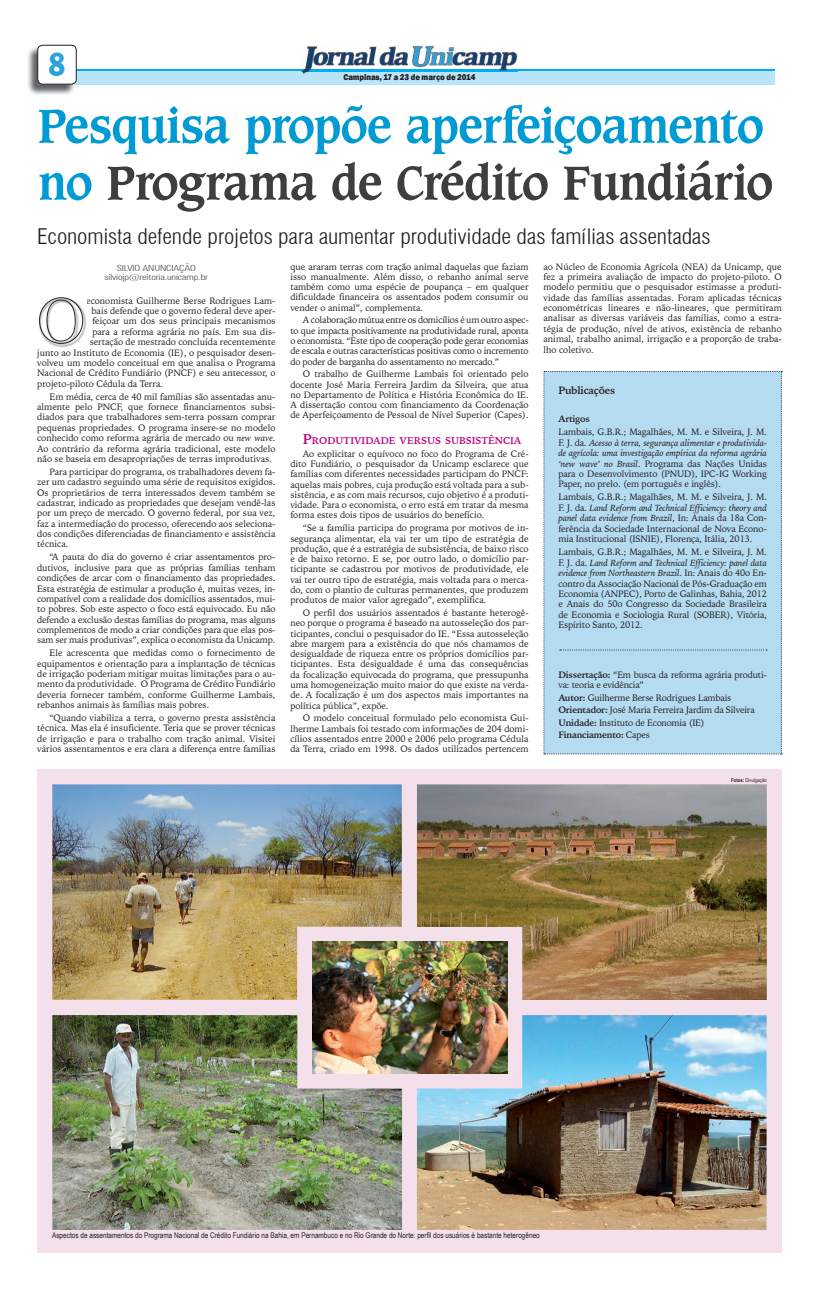
<style>
.page{position:relative;width:819px;height:1290px;background:#fff}
.page>*{position:absolute;margin:0;border:0;box-sizing:border-box;transform-origin:0 0}
.t1{font:700 50.75px/56.9px "Caxton BT";letter-spacing:-.045em;color:#009ad4}
.t2{font:condensed 35px "Franklin Gothic";color:#2aa2db}
.t3{font:300 condensed 21px "Swiss 721 BT";letter-spacing:-.005em;color:#231f20;scale:1.1 1}
.t4{font:700 10.5px "Iowan Old Style BT";letter-spacing:-.02em;color:#231f20}
.t5{font:700 9.8px "Iowan Old Style BT";color:#bd0780}
.t6{font:9.19px/10.4px "Iowan Old Style BT";color:#231f20;text-align:justify}
.t7{font:9.19px/12.5px "Iowan Old Style BT";letter-spacing:-.02em;color:#231f20}
.t8{font:700 9.19px "Iowan Old Style BT";letter-spacing:-.02em;color:#231f20}
.t9{font:800 8.75px "Franklin Gothic";color:#231f20;scale:.9 1}
.t10{font:300 condensed 8.4px/9.6px "Zurich BT";letter-spacing:-.01em;color:#4b4c4d;text-align:center;scale:1.25 1}
.t11{font:7.88px "Arial Narrow";color:#231f20}
.t12{font:5.25px "Arial Narrow";color:#231f20}
.s1{color:#3e3e3f}
.s2{font-size:14px}
.s3{font-style:italic}
.s4{font-weight:700}
</style>
<div class="page">
<div style="left:37px;top:769px;width:744px;height:484px;background:#f3e0eb"></div>
<img style="left:51px;top:310px;width:35px;height:37px">
<svg style="left:39px;top:297px;width:44px;height:47px"></svg>
<div style="left:543px;top:371px;width:239px;height:383px;background:#b5dbf1"></div>
<img style="left:52px;top:1015px;width:350px;height:215px">
<img style="left:417px;top:1015px;width:349px;height:215px">
<img style="left:52px;top:784px;width:350px;height:216px">
<img style="left:417px;top:784px;width:349px;height:216px">
<img style="left:312px;top:942px;width:195px;height:132px">
<div style="left:37px;top:70px;width:737px;height:14px;background:#b9e5fa"></div>
<hr style="left:37px;top:70px;width:737px;height:1px;background:#00aeef">
<img style="left:301px;top:45px;width:216px;height:29px">
<img style="left:301px;top:70px;width:216px;height:1px">
<img style="left:344px;top:74px;width:131px;height:1px">
<img style="left:28px;top:46px;width:47px;height:49px">
<img style="left:37px;top:69px;width:38px;height:15px">
<div style="left:38px;top:45px;width:38px;height:39px;background:#fff;border-radius:5px"></div>
<div style="left:38px;top:45px;width:38px;height:39px;border:1px solid #231f20;border-radius:5px"></div>
<h2 class="t2" style="left:48px;top:45px;width:19px">8</h2>
<p class="t9" style="left:343px;top:71px;width:148px">Campinas, 17 a 23 de março de 2014</p>
<h1 class="t1" style="left:37px;top:97px;width:738px">Pesquisa propõe aperfeiçoamento no <span class="s1">Programa de Crédito Fundiário</span></h1>
<h3 class="t3" style="left:37px;top:224px;width:613px">Economista defende projetos para aumentar produtividade das famílias assentadas</h3>
<p class="t10" style="left:105px;top:263px;width:84px">SILVIO ANUNCIAÇÃO silviojp@reitoria.unicamp.br</p>
<p class="t6" style="left:543px;top:261px;width:240px">ao Núcleo de Economia Agrícola (NEA) da Unicamp, que fez a primeira avaliação de impacto do projeto-piloto. O modelo permitiu que o pesquisador estimasse a produti&shy;vidade das famílias assentadas. Foram aplicadas técnicas econométricas lineares e não-lineares, que permitiram analisar as diversas variáveis das famílias, como a estra&shy;tégia de produção, nível de ativos, existência de rebanho animal, trabalho animal, irrigação e a proporção de traba&shy;lho coletivo.</p>
<p class="t6" style="left:290px;top:261px;width:240px">que araram terras com tração animal daquelas que faziam isso manualmente. Além disso, o rebanho animal serve também como uma espécie de poupança – em qualquer dificuldade financeira os assentados podem consumir ou vender o animal”, complementa.</p>
<p class="t6" style="left:290px;top:315px;width:240px;text-indent:12px">A colaboração mútua entre os domicílios é um outro aspec&shy;to que impacta positivamente na produtividade rural, aponta o economista. “Este tipo de cooperação pode gerar economias de escala e outras características positivas como o incremento do poder de barganha do assentamento no mercado.”</p>
<p class="t6" style="left:290px;top:369px;width:240px;text-indent:12px">O trabalho de Guilherme Lambais foi orientado pelo docente José Maria Ferreira Jardim da Silveira, que atua no Departamento de Política e História Econômica do IE.<br>A dissertação contou com financiamento da Coordenação de Aperfeiçoamento de Pessoal de Nível Superior (Capes).</p>
<p class="t5" style="left:303px;top:434px;width:220px"><span class="s2">P</span>RODUTIVIDADE VERSUS SUBSISTÊNCIA</p>
<p class="t6" style="left:290px;top:448px;width:240px;text-indent:12px">Ao explicitar o equívoco no foco do Programa de Cré&shy;dito Fundiário, o pesquisador da Unicamp esclarece que famílias com diferentes necessidades participam do PNCF: aquelas mais pobres, cuja produção está voltada para a sub&shy;sistência, e as com mais recursos, cujo objetivo é a produti&shy;vidade. Para o economista, o erro está em tratar da mesma forma estes dois tipos de usuários do benefício.</p>
<p class="t6" style="left:290px;top:523px;width:240px;text-indent:12px">“Se a família participa do programa por motivos de in&shy;segurança alimentar, ela vai ter um tipo de estratégia de produção, que é a estratégia de subsistência, de baixo risco e de baixo retorno. E se, por outro lado, o domicílio par&shy;ticipante se cadastrou por motivos de produtividade, ele vai ter outro tipo de estratégia, mais voltada para o merca&shy;do, com o plantio de culturas permanentes, que produzem produtos de maior valor agregado”, exemplifica.</p>
<p class="t6" style="left:290px;top:607px;width:240px;text-indent:12px">O perfil dos usuários assentados é bastante heterogê&shy;neo porque o programa é baseado na autosseleção dos par&shy;ticipantes, conclui o pesquisador do IE. “Essa autosseleção abre margem para a existência do que nós chamamos de desigualdade de riqueza entre os próprios domicílios par&shy;ticipantes. Esta desigualdade é uma das consequências da focalização equivocada do programa, que pressupunha uma homogeneização muito maior do que existe na verda&shy;de. A focalização é um dos aspectos mais importantes na política pública”, expõe.</p>
<p class="t6" style="left:290px;top:713px;width:240px;text-indent:12px">O modelo conceitual formulado pelo economista Gui&shy;lherme Lambais foi testado com informações de 204 domi&shy;cílios assentados entre 2000 e 2006 pelo programa Cédula da Terra, criado em 1998. Os dados utilizados pertencem</p>
<p class="t6" style="left:86px;top:295px;width:191px">economista Guilherme Berse Rodrigues Lam-</p>
<p class="t6" style="left:91px;top:306px;width:185px">bais defende que o governo federal deve aper-</p>
<p class="t6" style="left:92px;top:316px;width:185px">feiçoar um dos seus principais mecanismos</p>
<p class="t6" style="left:92px;top:326px;width:184px">para a reforma agrária no país. Em sua dis-</p>
<p class="t6" style="left:90px;top:337px;width:187px">sertação de mestrado concluída recentemente</p>
<p class="t6" style="left:37px;top:347px;width:240px">junto ao Instituto de Economia (IE), o pesquisador desen-</p>
<p class="t6" style="left:37px;top:357px;width:240px">volveu um modelo conceitual em que analisa o Programa</p>
<p class="t6" style="left:37px;top:368px;width:240px">Nacional de Crédito Fundiário (PNCF) e seu antecessor, o</p>
<p class="t6" style="left:37px;top:378px;width:127px">projeto-piloto Cédula da Terra.</p>
<p class="t6" style="left:37px;top:391px;width:240px;text-indent:12px">Em média, cerca de 40 mil famílias são assentadas anu&shy;almente pelo PNCF, que fornece financiamentos subsi&shy;diados para que trabalhadores sem-terra possam comprar pequenas propriedades. O programa insere-se no modelo conhecido como reforma agrária de mercado ou <span class="s3">new wave</span>.<br>Ao contrário da reforma agrária tradicional, este modelo não se baseia em desapropriações de terras improdutivas.</p>
<p class="t6" style="left:37px;top:466px;width:240px;text-indent:12px">Para participar do programa, os trabalhadores devem fa&shy;zer um cadastro seguindo uma série de requisitos exigidos.<br>Os proprietários de terra interessados devem também se cadastrar, indicado as propriedades que desejam vendê-las por um preço de mercado. O governo federal, por sua vez, faz a intermediação do processo, oferecendo aos seleciona&shy;dos condições diferenciadas de financiamento e assistência técnica.</p>
<p class="t6" style="left:37px;top:552px;width:240px;text-indent:12px">“A pauta do dia do governo é criar assentamentos pro&shy;dutivos, inclusive para que as próprias famílias tenham condições de arcar com o financiamento das propriedades.<br>Esta estratégia de estimular a produção é, muitas vezes, in&shy;compatível com a realidade dos domicílios assentados, mui&shy;to pobres. Sob este aspecto o foco está equivocado. Eu não defendo a exclusão destas famílias do programa, mas alguns complementos de modo a criar condições para que elas pos&shy;sam ser mais produtivas”, explica o economista da Unicamp.</p>
<p class="t6" style="left:37px;top:648px;width:240px;text-indent:12px">Ele acrescenta que medidas como o fornecimento de equipamentos e orientação para a implantação de técnicas de irrigação poderiam mitigar muitas limitações para o au&shy;mento da produtividade. O Programa de Crédito Fundiário deveria fornecer também, conforme Guilherme Lambais, rebanhos animais às famílias mais pobres.</p>
<p class="t6" style="left:37px;top:712px;width:240px;text-indent:12px">“Quando viabiliza a terra, o governo presta assistência técnica. Mas ela é insuficiente. Teria que se prover técnicas de irrigação e para o trabalho com tração animal. Visitei vários assentamentos e era clara a diferença entre famílias</p>
<p class="t4" style="left:558px;top:384px;width:58px">Publicações</p>
<p class="t8" style="left:558px;top:413px;width:33px">Artigos</p>
<p class="t6" style="left:558px;top:427px;width:210px">Lambais, G.B.R.; Magalhães, M. M. e Silveira, J. M.<br>F. J. da. <span class="s3">Acesso à terra, segurança alimentar e produtivida&shy;de agrícola: uma investigação empírica da reforma agrária ‘new wave’ no Brasil</span>. Programa das Nações Unidas para o Desenvolvimento (PNUD), IPC-IG Working Paper, no prelo. (em português e inglês).</p>
<p class="t6" style="left:558px;top:492px;width:210px">Lambais, G.B.R.; Magalhães, M. M. e Silveira, J. M.<br>F. J. da. <span class="s3">Land Reform and Technical Efficiency: theory and panel data evidence from Brazil</span>, In: Anais da 18a Con&shy;ferência da Sociedade Internacional de Nova Econo&shy;mia Institucional (ISNIE), Florença, Itália, 2013.</p>
<p class="t6" style="left:558px;top:547px;width:210px">Lambais, G.B.R.; Magalhães, M. M. e Silveira, J. M.<br>F. J. da. <span class="s3">Land Reform and Technical Efficiency: panel data evidence from Northeastern Brazil</span>. In: Anais do 40o En&shy;contro da Associação Nacional de Pós-Graduação em Economia (ANPEC), Porto de Galinhas, Bahia, 2012 e Anais do 50o Congresso da Sociedade Brasileira de Economia e Sociologia Rural (SOBER), Vitória, Espírito Santo, 2012.</p>
<p class="t7" style="left:558px;top:670px;width:210px;line-height:10.1px"><span class="s4">Dissertação:</span> “Em busca da reforma agrária produti&shy;va: teoria e evidência”</p>
<p class="t7" style="left:558px;top:691px;width:198px"><span class="s4">Autor:</span> Guilherme Berse Rodrigues Lambais <span class="s4">Orientador:</span> José Maria Ferreira Jardim da Silveira <span class="s4">Unidade:</span> Instituto de Economia (IE)<br><span class="s4">Financiamento:</span> Capes</p>
<p class="t11" style="left:52px;top:1229px;width:489px">Aspectos de assentamentos do Programa Nacional de Crédito Fundiário na Bahia, em Pernambuco e no Rio Grande do Norte: perfil dos usuários é bastante heterogêneo</p>
<p class="t12" style="left:731px;top:776px;width:37px"><span class="s4">Fotos:</span> Divulgação</p>
</div>
